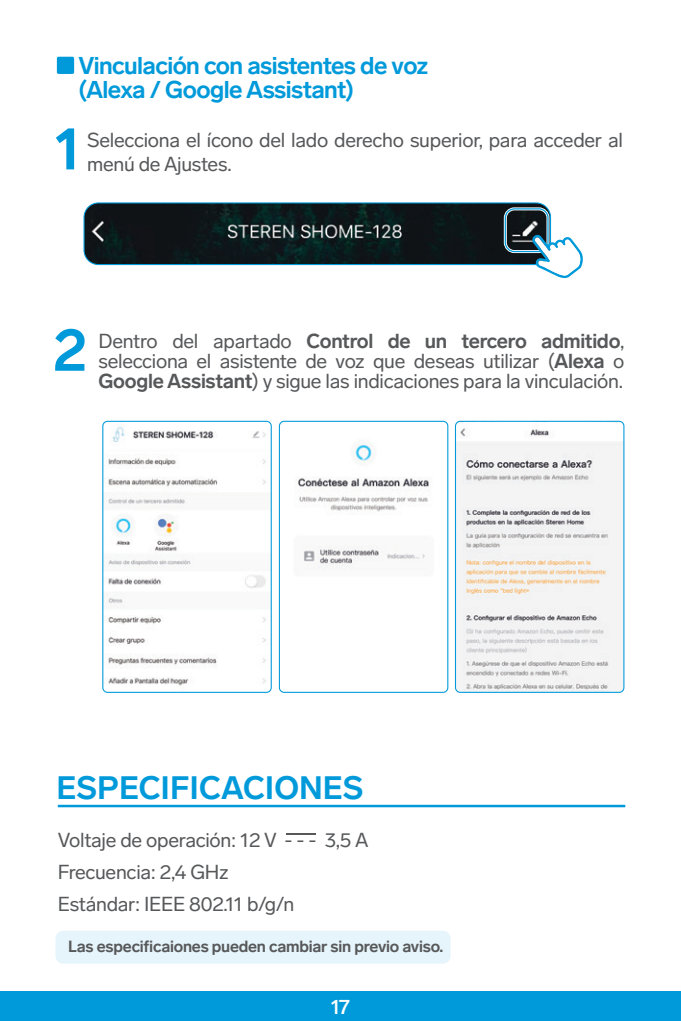
<style>
.page{position:relative;width:681px;height:1021px;background:#fff}
.page>*{position:absolute;margin:0;border:0;box-sizing:border-box;transform-origin:0 0}
.t1{font:700 60.4px "Lab Grotesque";color:#009ada;scale:.95 1}
.t2{font:700 32px "Lab Grotesque";color:#009ada}
.t3{font:700 24px/24px "Lab Grotesque";letter-spacing:-.025em;color:#009ada}
.t4{font:500 20.8px "Lab Grotesque";color:#fff}
.t5{font:20px/32px "Lab Grotesque";letter-spacing:-.015em;color:#57585a}
.t6{font:700 16px "Lab Grotesque";letter-spacing:-.015em;color:#57585a}
.s1{font-weight:700}
</style>
<div class="page">
<div style="left:0;top:991px;width:680px;height:29px;background:#009ada"></div>
<div style="left:55px;top:930px;width:395px;height:33px;background:#e6f5fb;border-radius:8px"></div>
<hr style="left:285px;top:832px;width:30px;height:2px;background:#57585a">
<hr style="left:58px;top:804px;width:567px;height:3px;background:#009ada">
<div style="left:57px;top:57px;width:17px;height:17px;background:#009ada;border-radius:2px"></div>
<img style="left:85px;top:204px;width:464px;height:59px">
<div style="left:83px;top:202px;width:468px;height:63px;border:1px solid #009ada;border-radius:14px"></div>
<div style="left:503px;top:207px;width:46px;height:46px;border:3px solid #fff;border-radius:9px"></div>
<div style="left:504px;top:208px;width:44px;height:44px;border:1px solid #009ada;border-radius:9px"></div>
<svg style="left:531px;top:234px;width:52px;height:44px"></svg>
<img style="left:104px;top:421px;width:166px;height:270px">
<div style="left:102px;top:421px;width:170px;height:272px;border:1px solid #009ada;border-radius:5px"></div>
<img style="left:279px;top:421px;width:168px;height:270px">
<div style="left:279px;top:421px;width:169px;height:272px;border:1px solid #009ada;border-radius:5px"></div>
<img style="left:456px;top:421px;width:167px;height:270px">
<div style="left:454px;top:421px;width:170px;height:272px;border:1px solid #009ada;border-radius:5px"></div>
<p class="t3" style="left:78px;top:53px;width:351px">Vinculación con asistentes de voz (Alexa / Google Assistant)</p>
<p class="t5" style="left:87px;top:124px;width:537px">Selecciona el ícono del lado derecho superior, para acceder al</p>
<h1 class="t1" style="left:55px;top:112px;width:29px">1</h1>
<p class="t5" style="left:87px;top:148px;width:146px">menú de Ajustes.</p>
<h1 class="t1" style="left:53px;top:314px;width:37px">2</h1>
<p class="t5" style="left:98px;top:331px;width:527px;line-height:20px">Dentro del apartado <span class="s1">Control de un tercero admitido</span>, selecciona el asistente de voz que deseas utilizar (<span class="s1">Alexa</span> o</p>
<p class="t5" style="left:98px;top:365px;width:526px"><span class="s1">Google Assistant</span>) y sigue las indicaciones para la vinculación.</p>
<h2 class="t2" style="left:56px;top:769px;width:308px">ESPECIFICACIONES</h2>
<p class="t5" style="left:58px;top:824px;width:312px">Voltaje de operación: 12 V - - - 3,5 A<br>Frecuencia: 2,4 GHz<br>Estándar: IEEE 802.11 b/g/n</p>
<p class="t6" style="left:68px;top:937px;width:377px">Las especificaiones pueden cambiar sin previo aviso.</p>
<p class="t4" style="left:331px;top:994px;width:21px">17</p>
</div>
